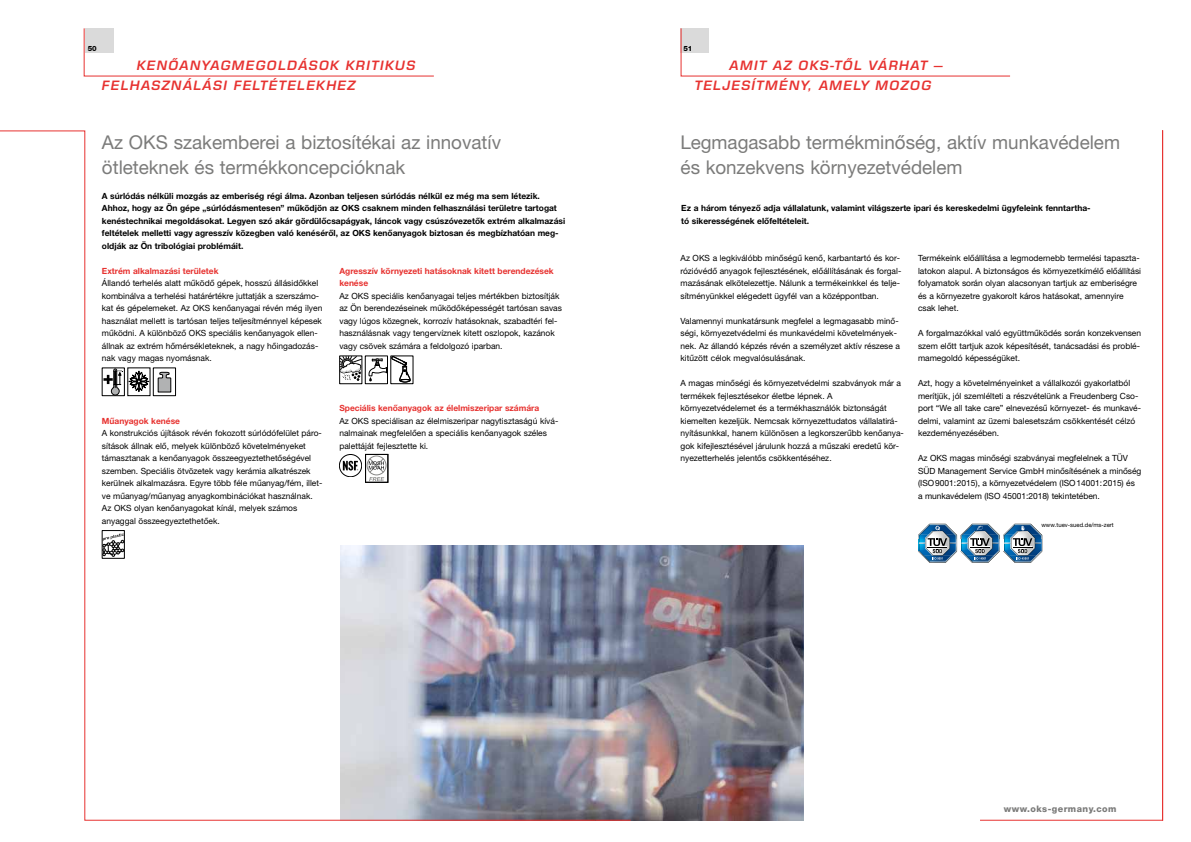
<style>
.page{position:relative;width:1191px;height:842px;background:#fff}
.page>*{position:absolute;margin:0;border:0;box-sizing:border-box;transform-origin:0 0}
.t1{font:19px/25px "Helvetica Neue LTW1 G";color:#7b7b7a}
.t2{font:italic 600 13px/20px "Eurostile LT Pro";letter-spacing:.075em;color:#e73230}
.t3{font:800 9px "Helvetica Neue LT Std";letter-spacing:.05em;color:#7b7b7a}
.t4{font:8.5px/12.5px "Helvetica Neue LTW1 G";color:#000}
.t5{font:700 8.5px/12.5px "Helvetica Neue LTW1 G";color:#000}
.t6{font:700 8.5px/12.5px "Helvetica Neue LTW1 G";color:#e73230}
.t7{font:800 7.2px "Helvetica Neue LT Std";color:#000}
.t8{font:6px "Helvetica Neue LTW1 G";color:#000}
</style>
<div class="page">
<hr style="left:980px;top:820px;width:182px;height:1px;background:#e73230">
<img style="left:596px;top:546px;width:208px;height:274px">
<svg style="left:918px;top:524px;width:124px;height:39px"></svg>
<svg style="left:680px;top:28px;width:330px;height:49px"></svg>
<svg style="left:83px;top:28px;width:351px;height:49px"></svg>
<svg style="left:0;top:130px;width:596px;height:691px"></svg>
<hr style="left:595px;top:820px;width:35px;height:1px;background:#e73230">
<hr style="left:1162px;top:130px;width:1px;height:691px;background:#e73230">
<p class="t7" style="left:88px;top:44px;width:10px">50</p>
<h2 class="t2" style="left:102px;top:55px;width:315px;text-indent:35px">KENŐANYAGMEGOLDÁSOK KRITIKUS<br>FELHASZNÁLÁSI FELTÉTELEKHEZ</h2>
<h1 class="t1" style="left:102px;top:132px;width:400px">Az OKS szakemberei a biztosítékai az innovatív ötleteknek és termékkoncepcióknak</h1>
<p class="t5" style="left:102px;top:190px;width:465px">A súrlódás nélküli mozgás az emberiség régi álma. Azonban teljesen súrlódás nélkül ez még ma sem létezik.<br>Ahhoz, hogy az Ön gépe „súrlódásmentesen” működjön az OKS csaknem minden felhasználási területre tartogat kenéstechnikai megoldásokat. Legyen szó akár gördülőcsapágyak, láncok vagy csúszóvezetők extrém alkalmazási feltételek melletti vagy agresszív közegben való kenéséről, az OKS kenőanyagok biztosan és megbízhatóan meg&shy;oldják az Ön tribológiai problémáit.</p>
<p class="t6" style="left:102px;top:265px;width:118px">Extrém alkalmazási területek</p>
<p class="t4" style="left:102px;top:278px;width:222px">Állandó terhelés alatt működő gépek, hosszú állásidőkkel kombinálva a terhelési határértékre juttatják a szerszámo&shy;kat és gépelemeket. Az OKS kenőanyagai révén még ilyen használat mellett is tartósan teljes teljesítménnyel képesek működni. A különböző OKS speciális kenőanyagok ellen&shy;állnak az extrém hőmérsékleteknek, a nagy hőingadozás&shy;nak vagy magas nyomásnak.</p>
<p class="t6" style="left:102px;top:415px;width:80px">Műanyagok kenése</p>
<p class="t4" style="left:102px;top:428px;width:222px">A konstrukciós újítások révén fokozott súrlódófelület páro&shy;sítások állnak elő, melyek különböző követelményeket támasztanak a kenőanyagok összeegyeztethetőségével szemben. Speciális ötvözetek vagy kerámia alkatrészek kerülnek alkalmazásra. Egyre több féle műanyag/fém, illet&shy;ve műanyag/műanyag anyagkombinációkat használnak.<br>Az OKS olyan kenőanyagokat kínál, melyek számos anyaggal összeegyeztethetőek.</p>
<p class="t6" style="left:339px;top:265px;width:216px">Agresszív környezeti hatásoknak kitett berendezések kenése</p>
<p class="t4" style="left:339px;top:290px;width:224px">Az OKS speciális kenőanyagai teljes mértékben biztosítják az Ön berendezéseinek működőképességét tartósan savas vagy lúgos közegnek, korrozív hatásoknak, szabadtéri fel&shy;használásnak vagy tengervíznek kitett oszlopok, kazánok vagy csövek számára a feldolgozó iparban.</p>
<p class="t6" style="left:339px;top:403px;width:201px">Speciális kenőanyagok az élelmiszeripar számára</p>
<p class="t4" style="left:339px;top:415px;width:220px">Az OKS speciálisan az élelmiszeripar nagytisztaságú kívá&shy;nalmainak megfelelően a speciális kenőanyagok széles palettáját fejlesztette ki.</p>
<p class="t7" style="left:683px;top:44px;width:10px">51</p>
<h2 class="t2" style="left:694px;top:55px;width:250px;text-indent:35px">AMIT AZ OKS-TŐL VÁRHAT –<br>TELJESÍTMÉNY, AMELY MOZOG</h2>
<h1 class="t1" style="left:680px;top:132px;width:441px">Legmagasabb termékminőség, aktív munkavédelem és konzekvens környezetvédelem</h1>
<p class="t5" style="left:681px;top:203px;width:411px">Ez a három tényező adja vállalatunk, valamint világszerte ipari és kereskedelmi ügyfeleink fenntartha&shy;tó sikerességének előfeltételeit.</p>
<p class="t4" style="left:918px;top:253px;width:225px">Termékeink előállítása a legmodernebb termelési tapaszta&shy;latokon alapul. A biztonságos és környezetkímélő előállítási folyamatok során olyan alacsonyan tartjuk az emberiségre és a környezetre gyakorolt káros hatásokat, amennyire csak lehet.</p>
<p class="t4" style="left:918px;top:328px;width:225px">A forgalmazókkal való együttműködés során konzekvensen szem előtt tartjuk azok képesítését, tanácsadási és problé&shy;mamegoldó képességüket.</p>
<p class="t4" style="left:918px;top:378px;width:224px">Azt, hogy a követelményeinket a vállalkozói gyakorlatból merítjük, jól szemlélteti a részvételünk a Freudenberg Cso&shy;port “We all take care” elnevezésű környezet- és munkavé&shy;delmi, valamint az üzemi balesetszám csökkentését célzó kezdeményezésében.</p>
<p class="t4" style="left:918px;top:453px;width:225px">Az OKS magas minőségi szabványai megfelelnek a TÜV SÜD Management Service GmbH minősítésének a minőség (ISO 9001: 2015), a környezetvédelem (ISO 14001: 2015) és a munkavédelem (ISO 45001:2018) tekintetében.</p>
<p class="t4" style="left:680px;top:253px;width:222px">Az OKS a legkiválóbb minőségű kenő, karbantartó és kor&shy;rózióvédő anyagok fejlesztésének, előállításának és forgal&shy;mazásának elkötelezettje. Nálunk a termékeinkkel és telje&shy;sítményünkkel elégedett ügyfél van a középpontban.</p>
<p class="t4" style="left:680px;top:315px;width:221px">Valamennyi munkatársunk megfelel a legmagasabb minő&shy;ségi, környezetvédelmi és munkavédelmi követelmények&shy;nek. Az állandó képzés révén a személyzet aktív részese a kitűzött célok megvalósulásának.</p>
<p class="t4" style="left:680px;top:378px;width:225px">A magas minőségi és környezetvédelmi szabványok már a termékek fejlesztésekor életbe lépnek. A környezetvédelemet és a termékhasználók biztonságát kiemelten kezeljük. Nemcsak környezettudatos vállalatirá&shy;nyításunkkal, hanem különösen a legkorszerűbb kenőanya&shy;gok kifejlesztésével járulunk hozzá a műszaki eredetű kör&shy;nyezetterhelés jelentős csökkentéséhez.</p>
<p class="t8" style="left:1041px;top:523px;width:74px">www.tuev-sued.de/ms-zert</p>
<p class="t3" style="left:1003px;top:803px;width:114px">www.oks-germany.com</p>
</div>
